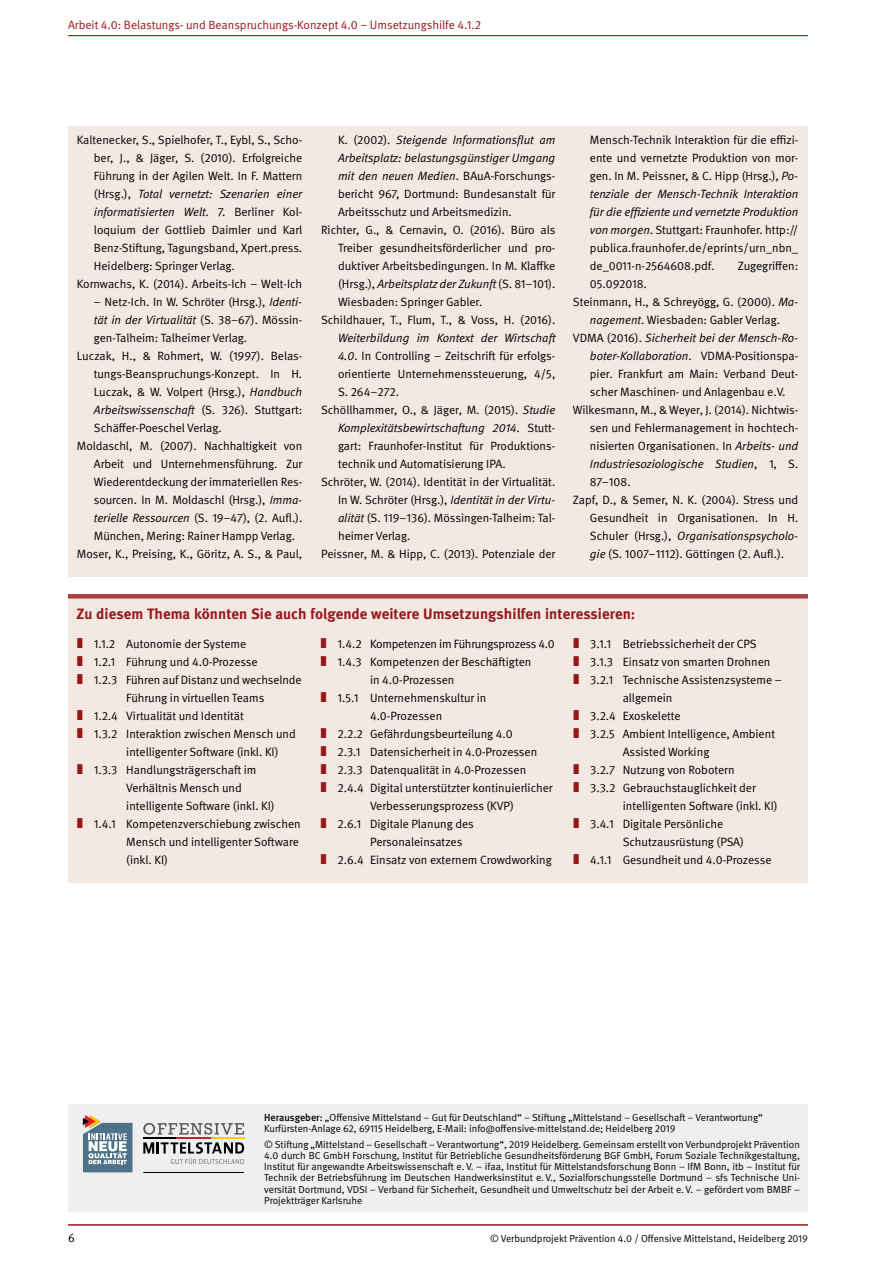
<style>
.page{position:relative;width:893px;height:1263px;background:#fff}
.page>*{position:absolute;margin:0;border:0;box-sizing:border-box;transform-origin:0 0}
.L_H3_Quellen{font:700 15px "DGUV Meta";letter-spacing:.005em;color:#96171a}
.L_Quellen{font:12px/18px "DGUV Meta";color:#000;text-align:justify}
.t1{font:12px "DGUV Meta";color:#96171a}
.L_Quellen-2{font:12px "DGUV Meta";letter-spacing:-.025em;color:#000}
.t2{font:10.2px/11.2px "DGUV Meta";color:#000}
.s1{font-style:italic}
.s2{font-weight:500}
</style>
<div class="page">
<hr style="left:68px;top:35px;width:740px;height:1px;background:#96171a">
<hr style="left:68px;top:1224px;width:740px;height:2px;background:#96171a">
<div style="left:68px;top:1105px;width:740px;height:107px;background:#efeff0"></div>
<svg style="left:83px;top:1115px;width:50px;height:57px"></svg>
<hr style="left:143px;top:1172px;width:101px;height:1px;background:#000">
<hr style="left:143px;top:1137px;width:34px;height:2px;background:#000">
<hr style="left:176px;top:1137px;width:35px;height:2px;background:#c72030">
<hr style="left:211px;top:1137px;width:33px;height:2px;background:#ffcb05">
<svg style="left:143px;top:1123px;width:101px;height:12px"></svg>
<svg style="left:143px;top:1142px;width:101px;height:22px"></svg>
<div style="left:68px;top:594px;width:740px;height:288px;background:#f3e8e2"></div>
<div style="left:68px;top:594px;width:740px;height:5px;background:#a84042"></div>
<div style="left:68px;top:126px;width:740px;height:450px;background:#f3e8e2"></div>
<p class="t1" style="left:68px;top:18px;width:414px">Arbeit 4.0: Belastungs- und Beanspruchungs-Konzept 4.0 – Umsetzungshilfe 4.1.2</p>
<h2 class="L_Quellen" style="left:94px;top:131px;width:210px;text-indent:-17px">Kaltenecker, S., Spielhofer, T., Eybl, S., Scho&shy;ber, J., &amp; Jäger, S. (2010). Erfolgreiche Führung in der Agilen Welt. In F. Mattern (Hrsg.), <span class="s1">Total vernetzt: Szenarien einer informatisierten Welt</span>. 7. Berliner Kol&shy;loquium der Gottlieb Daimler und Karl Benz-Stiftung, Tagungsband, Xpert.press.<br>Heidelberg: Springer Verlag.</h2>
<h2 class="L_Quellen" style="left:77px;top:275px;width:227px">Kornwachs, K. (2014). Arbeits-Ich – Welt-Ich</h2>
<h2 class="L_Quellen" style="left:94px;top:293px;width:210px">– Netz-Ich. In W. Schröter (Hrsg.), <span class="s1">Identi&shy;tät in der Virtualität</span> (S. 38−67). Mössin&shy;gen-Talheim: Talheimer Verlag.</h2>
<h2 class="L_Quellen" style="left:94px;top:347px;width:210px;text-indent:-17px">Luczak, H., &amp; Rohmert, W. (1997). Belas&shy;tungs-Beanspruchungs-Konzept. In H.<br>Luczak, &amp; W. Volpert (Hrsg.), <span class="s1">Handbuch Arbeitswissenschaft</span> (S. 326). Stuttgart:<br>Schäffer-Poeschel Verlag.</h2>
<h2 class="L_Quellen" style="left:94px;top:437px;width:210px;text-indent:-17px">Moldaschl, M. (2007). Nachhaltigkeit von Arbeit und Unternehmensführung. Zur Wiederentdeckung der immateriellen Res&shy;sourcen. In M. Moldaschl (Hrsg.), <span class="s1">Imma&shy;terielle Ressourcen</span> (S. 19−47), (2. Aufl.).<br>München, Mering: Rainer Hampp Verlag.</h2>
<h2 class="L_Quellen" style="left:77px;top:545px;width:227px">Moser, K., Preising, K., Göritz, A. S., &amp; Paul,</h2>
<h2 class="L_Quellen" style="left:338px;top:131px;width:219px">K. (2002). <span class="s1">Steigende Informationsflut am Arbeitsplatz: belastungsgünstiger Umgang mit den neuen Medien</span>. BAuA-Forschungs&shy;bericht 967, Dortmund: Bundesanstalt für Arbeitsschutz und Arbeitsmedizin.</h2>
<h2 class="L_Quellen" style="left:338px;top:221px;width:219px;text-indent:-17px">Richter, G., &amp; Cernavin, O. (2016). Büro als Treiber gesundheitsförderlicher und pro&shy;duktiver Arbeitsbedingungen. In M. Klaffke (Hrsg.), <span class="s1">Arbeitsplatz der Zukunft</span> (S. 81−101).<br>Wiesbaden: Springer Gabler.</h2>
<h2 class="L_Quellen" style="left:338px;top:311px;width:220px;text-indent:-17px">Schildhauer, T., Flum, T., &amp; Voss, H. (2016).<br><span class="s1">Weiterbildung im Kontext der Wirtschaft 4.0</span>. In Controlling – Zeitschrift für erfolgs&shy;orientierte Unternehmenssteuerung, 4/5, S. 264−272.</h2>
<h2 class="L_Quellen" style="left:338px;top:401px;width:219px;text-indent:-17px">Schöllhammer, O., &amp; Jäger, M. (2015). <span class="s1">Studie Komplexitätsbewirtschaftung 2014</span>. Stutt&shy;gart: Fraunhofer-Institut für Produktions&shy;technik und Automatisierung IPA.</h2>
<h2 class="L_Quellen" style="left:338px;top:473px;width:219px;text-indent:-17px">Schröter, W. (2014). Identität in der Virtualität.<br>In W. Schröter (Hrsg.), <span class="s1">Identität in der Virtu&shy;alität</span> (S. 119–136). Mössingen-Talheim: Tal&shy;heimer Verlag.</h2>
<h2 class="L_Quellen" style="left:321px;top:545px;width:236px">Peissner, M. &amp; Hipp, C. (2013). Potenziale der</h2>
<h2 class="L_Quellen" style="left:590px;top:131px;width:210px">Mensch-Technik Interaktion für die effizi&shy;ente und vernetzte Produktion von mor&shy;gen. In M. Peissner, &amp; C. Hipp (Hrsg.), <span class="s1">Po&shy;tenziale der Mensch-Technik Interaktion für die effiziente und vernetzte Produktion von morgen</span>. Stuttgart: Fraunhofer. http:// publica.fraunhofer.de/eprints/urn_nbn_ de_0011-n-2564608.pdf.</h2>
<h2 class="L_Quellen" style="left:738px;top:257px;width:62px">Zugegriffen:</h2>
<h2 class="L_Quellen" style="left:590px;top:275px;width:58px">05.092018.</h2>
<h2 class="L_Quellen" style="left:573px;top:293px;width:227px;text-align:center">Steinmann, H., &amp; Schreyögg, G. (2000). <span class="s1">Ma&shy;nagement</span>. Wiesbaden: Gabler Verlag.</h2>
<h2 class="L_Quellen" style="left:590px;top:329px;width:210px;text-indent:-17px">VDMA (2016). <span class="s1">Sicherheit bei der Mensch-Ro&shy;boter-Kollaboration</span>. VDMA-Positionspa&shy;pier. Frankfurt am Main: Verband Deut&shy;scher Maschinen- und Anlagenbau e.V.</h2>
<h2 class="L_Quellen" style="left:590px;top:401px;width:210px;text-indent:-17px">Wilkesmann, M., &amp; Weyer, J. (2014). Nichtwis&shy;sen und Fehlermanagement in hochtech&shy;nisierten Organisationen. In <span class="s1">Arbeits- und Industriesoziologische Studien</span>, 1, S.<br>87–108.</h2>
<h2 class="L_Quellen" style="left:590px;top:491px;width:210px;text-indent:-17px">Zapf, D., &amp; Semer, N. K. (2004). Stress und Gesundheit in Organisationen. In H.<br>Schuler (Hrsg.), <span class="s1">Organisationspsycholo&shy;gie</span> (S. 1007–1112). Göttingen (2. Aufl.).</h2>
<h2 class="L_H3_Quellen" style="left:77px;top:605px;width:560px">Zu diesem Thema könnten Sie auch folgende weitere Umsetzungshilfen interessieren:</h2>
<p class="L_Quellen" style="left:94px;top:635px;width:154px">1.1.2 Autonomie der Systeme</p>
<p class="L_Quellen" style="left:94px;top:653px;width:165px">1.2.1 Führung und 4.0-Prozesse</p>
<p class="L_Quellen" style="left:94px;top:671px;width:209px;text-align:center">1.2.3 Führen auf Distanz und wechselnde<br>Führung in virtuellen Teams</p>
<p class="L_Quellen" style="left:94px;top:707px;width:152px">1.2.4 Virtualität und Identität</p>
<p class="L_Quellen" style="left:126px;top:725px;width:171px;text-indent:-32px">1.3.2 Interaktion zwischen Mensch und intelligenter Software (inkl. KI)</p>
<p class="L_Quellen" style="left:126px;top:761px;width:150px;text-align:left;text-indent:-32px">1.3.3 Handlungsträgerschaft im<br>Verhältnis Mensch und intelligente Software (inkl. KI)</p>
<p class="L_Quellen" style="left:126px;top:815px;width:176px;text-align:left;text-indent:-32px">1.4.1 Kompetenzverschiebung zwischen<br>Mensch und intelligenter Software (inkl. KI)</p>
<p class="L_Quellen-2" style="left:338px;top:637px;width:219px">1.4.2 Kompetenzen im Führungsprozess 4.0</p>
<p class="L_Quellen" style="left:370px;top:653px;width:163px;text-indent:-32px">1.4.3 Kompetenzen der Beschäftigten in 4.0-Prozessen</p>
<p class="L_Quellen" style="left:370px;top:689px;width:118px;text-indent:-32px">1.5.1 Unternehmenskultur in<br>4.0-Prozessen</p>
<p class="L_Quellen" style="left:338px;top:725px;width:177px">2.2.2 Gefährdungsbeurteilung 4.0</p>
<p class="L_Quellen" style="left:338px;top:743px;width:201px">2.3.1 Datensicherheit in 4.0-Prozessen</p>
<p class="L_Quellen" style="left:338px;top:761px;width:190px">2.3.3 Datenqualität in 4.0-Prozessen</p>
<p class="L_Quellen" style="left:338px;top:779px;width:217px;text-align:center">2.4.4 Digital unterstützter kontinuierlicher<br>Verbesserungsprozess (KVP)</p>
<p class="L_Quellen" style="left:370px;top:815px;width:105px;text-indent:-32px">2.6.1 Digitale Planung des<br>Personaleinsatzes</p>
<p class="L_Quellen" style="left:338px;top:851px;width:216px">2.6.4 Einsatz von externem Crowdworking</p>
<p class="L_Quellen" style="left:590px;top:635px;width:168px">3.1.1 Betriebssicherheit der CPS</p>
<p class="L_Quellen" style="left:590px;top:653px;width:182px">3.1.3 Einsatz von smarten Drohnen</p>
<p class="L_Quellen" style="left:623px;top:671px;width:161px;text-indent:-32px">3.2.1 Technische Assistenzsysteme – allgemein</p>
<p class="L_Quellen" style="left:590px;top:707px;width:92px">3.2.4 Exoskelette</p>
<p class="L_Quellen" style="left:623px;top:725px;width:154px;text-indent:-32px">3.2.5 Ambient Intelligence, Ambient<br>Assisted Working</p>
<p class="L_Quellen" style="left:590px;top:761px;width:146px">3.2.7 Nutzung von Robotern</p>
<p class="L_Quellen" style="left:623px;top:779px;width:156px;text-indent:-32px">3.3.2 Gebrauchstauglichkeit der intelligenten Software (inkl. KI)</p>
<p class="L_Quellen" style="left:623px;top:815px;width:123px;text-indent:-32px">3.4.1 Digitale Persönliche<br>Schutzausrüstung (PSA)</p>
<p class="L_Quellen" style="left:590px;top:851px;width:183px">4.1.1 Gesundheit und 4.0-Prozesse</p>
<p class="t2" style="left:264px;top:1112px;width:500px"><span class="s2">Herausgeber:</span> „Offensive Mittelstand – Gut für Deutschland“ – Stiftung „Mittelstand – Gesellschaft – Verantwortung“<br>Kurfürsten-Anlage 62, 69115 Heidelberg, E-Mail: info@offensive-mittelstand.de; Heidelberg 2019</p>
<p class="t2" style="left:264px;top:1138px;width:537px;text-align:justify">© Stiftung „Mittelstand – Gesellschaft – Verantwortung“, 2019 Heidelberg. Gemeinsam erstellt von Verbundprojekt Prävention 4.0 durch BC GmbH Forschung, Institut für Betriebliche Gesundheitsförderung BGF GmbH, Forum Soziale Technikgestaltung, Institut für angewandte Arbeitswissenschaft e. V. – ifaa, Institut für Mittelstandsforschung Bonn – IfM Bonn, itb – Institut für Technik der Betriebsführung im Deutschen Handwerksinstitut e. V., Sozialforschungsstelle Dortmund – sfs Technische Uni&shy;versität Dortmund, VDSI – Verband für Sicherheit, Gesundheit und Umweltschutz bei der Arbeit e. V. – gefördert vom BMBF – Projektträger Karlsruhe</p>
<p class="L_Quellen" style="left:68px;top:1229px;width:8px">6</p>
<p class="t2" style="left:490px;top:1233px;width:319px">© Verbundprojekt Prävention 4.0 / Offensive Mittelstand, Heidelberg 2019</p>
</div>
